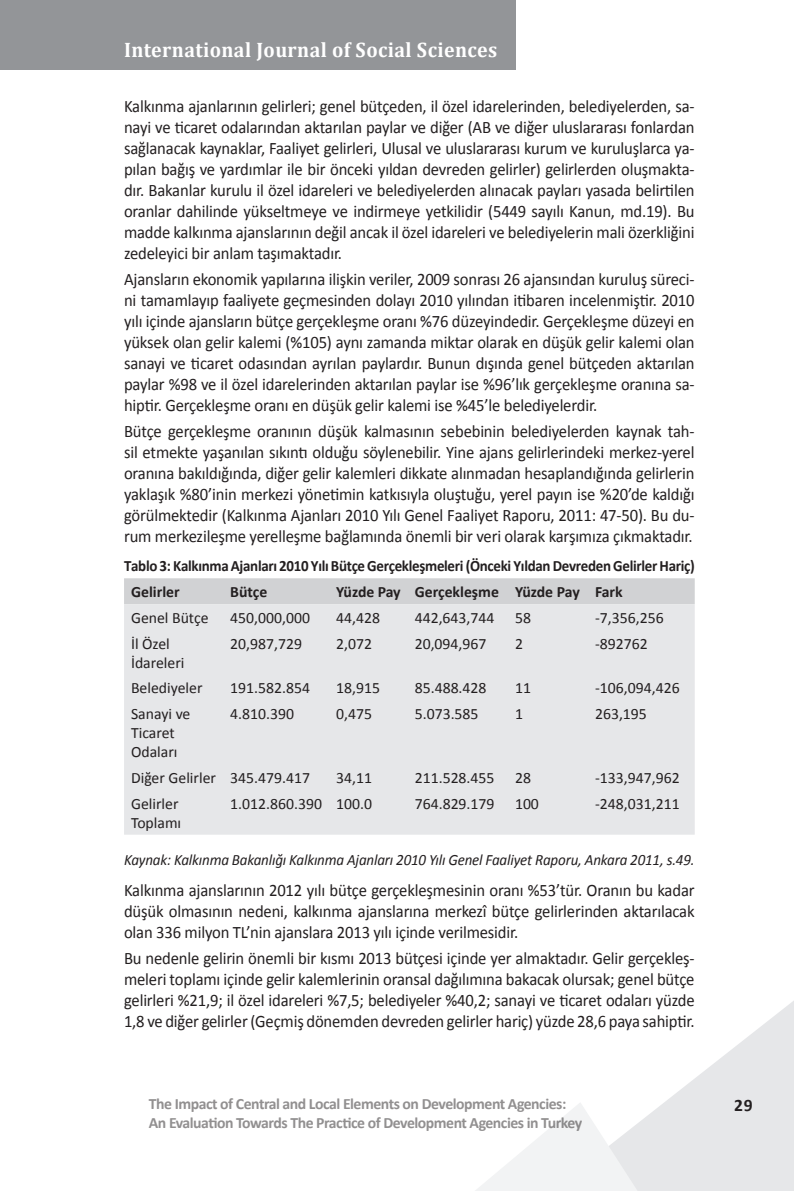
<style>
.page{position:relative;width:794px;height:1191px;background:#fff}
.page>*{position:absolute;margin:0;border:0;box-sizing:border-box;transform-origin:0 0}
.t1{font:700 21px "Cambria";letter-spacing:.02em;color:#fff;scale:.95 1}
.t2{font:17.5px/21px "Calibri";letter-spacing:-.01em;color:#231f20;text-align:justify;scale:.95 1}
.t3{font:700 17.5px "Calibri";color:#231f20}
.t4{font:15.75px/18.9px "Calibri";color:#231f20}
.t5{font:700 15.75px "Calibri";letter-spacing:-.02em;color:#231f20}
.t6{font:700 15.75px/25.9px "Calibri";letter-spacing:-.02em;color:#231f20;scale:.95 1}
.t7{font:italic 15.75px "Calibri";letter-spacing:-.01em;color:#231f20;scale:.95 1}
.t8{font:700 15.75px "Calibri";color:#231f20}
</style>
<div class="page">
<div style="left:0;top:0;width:516px;height:69px;background:#939598"></div>
<svg style="left:647px;top:1001px;width:147px;height:190px;fill:#e6e7e9"></svg>
<svg style="left:475px;top:1103px;width:172px;height:88px"></svg>
<div style="left:124px;top:578px;width:570px;height:26px;background:#d1d2d4"></div>
<div style="left:124px;top:604px;width:570px;height:230px;background:#e6e7e9"></div>
<p class="t1" style="left:124px;top:37px;width:394px">International Journal of Social Sciences</p>
<p class="t2" style="left:124px;top:95px;width:602px">Kalkınma ajanlarının gelirleri; genel bütçeden, il özel idarelerinden, belediyelerden, sa&shy;nayi ve ticaret odalarından aktarılan paylar ve diğer (AB ve diğer uluslararası fonlardan sağlanacak kaynaklar, Faaliyet gelirleri, Ulusal ve uluslararası kurum ve kuruluşlarca ya&shy;pılan bağış ve yardımlar ile bir önceki yıldan devreden gelirler) gelirlerden oluşmakta&shy;dır. Bakanlar kurulu il özel idareleri ve belediyelerden alınacak payları yasada belirtilen oranlar dahilinde yükseltmeye ve indirmeye yetkilidir (5449 sayılı Kanun, md.19). Bu madde kalkınma ajanslarının değil ancak il özel idareleri ve belediyelerin mali özerkliğini zedeleyici bir anlam taşımaktadır.</p>
<p class="t2" style="left:124px;top:268px;width:602px">Ajansların ekonomik yapılarına ilişkin veriler, 2009 sonrası 26 ajansından kuruluş süreci&shy;ni tamamlayıp faaliyete geçmesinden dolayı 2010 yılından itibaren incelenmiştir. 2010 yılı içinde ajansların bütçe gerçekleşme oranı %76 düzeyindedir. Gerçekleşme düzeyi en yüksek olan gelir kalemi (%105) aynı zamanda miktar olarak en düşük gelir kalemi olan sanayi ve ticaret odasından ayrılan paylardır. Bunun dışında genel bütçeden aktarılan paylar %98 ve il özel idarelerinden aktarılan paylar ise %96’lık gerçekleşme oranına sa&shy;hiptir. Gerçekleşme oranı en düşük gelir kalemi ise %45’le belediyelerdir.</p>
<p class="t2" style="left:124px;top:420px;width:602px">Bütçe gerçekleşme oranının düşük kalmasının sebebinin belediyelerden kaynak tah&shy;sil etmekte yaşanılan sıkıntı olduğu söylenebilir. Yine ajans gelirlerindeki merkez-yerel oranına bakıldığında, diğer gelir kalemleri dikkate alınmadan hesaplandığında gelirlerin yaklaşık %80’inin merkezi yönetimin katkısıyla oluştuğu, yerel payın ise %20’de kaldığı görülmektedir (Kalkınma Ajanları 2010 Yılı Genel Faaliyet Raporu, 2011: 47-50). Bu du&shy;rum merkezileşme yerelleşme bağlamında önemli bir veri olarak karşımıza çıkmaktadır.</p>
<p class="t6" style="left:131px;top:552px;width:595px;text-indent:-7px">Tablo 3: Kalkınma Ajanları 2010 Yılı Bütçe Gerçekleşmeleri (Önceki Yıldan Devreden Gelirler Hariç)<br>Gelirler</p>
<p class="t5" style="left:230px;top:582px;width:39px">Bütçe</p>
<p class="t8" style="left:336px;top:582px;width:288px">Yüzde Pay Gerçekleşme Yüzde Pay Fark</p>
<p class="t4" style="left:131px;top:607px;width:79px">Genel Bütçe</p>
<p class="t4" style="left:230px;top:607px;width:81px">450,000,000</p>
<p class="t4" style="left:336px;top:607px;width:45px">44,428</p>
<p class="t4" style="left:415px;top:607px;width:81px">442,643,744</p>
<p class="t4" style="left:515px;top:607px;width:17px">58</p>
<p class="t4" style="left:595px;top:607px;width:70px">-7,356,256</p>
<p class="t4" style="left:131px;top:633px;width:55px">İl Özel<br>İdareleri</p>
<p class="t4" style="left:230px;top:633px;width:73px">20,987,729</p>
<p class="t4" style="left:336px;top:633px;width:37px">2,072</p>
<p class="t4" style="left:415px;top:633px;width:73px">20,094,967</p>
<p class="t4" style="left:515px;top:633px;width:9px">2</p>
<p class="t4" style="left:595px;top:633px;width:54px">-892762</p>
<p class="t4" style="left:131px;top:678px;width:73px">Belediyeler</p>
<p class="t4" style="left:230px;top:678px;width:81px">191.582.854</p>
<p class="t4" style="left:336px;top:678px;width:45px">18,915</p>
<p class="t4" style="left:415px;top:678px;width:73px">85.488.428</p>
<p class="t4" style="left:515px;top:678px;width:17px">11</p>
<p class="t4" style="left:595px;top:678px;width:86px">-106,094,426</p>
<p class="t4" style="left:131px;top:704px;width:61px">Sanayi ve<br>Ticaret<br>Odaları</p>
<p class="t4" style="left:230px;top:704px;width:65px">4.810.390</p>
<p class="t4" style="left:336px;top:704px;width:37px">0,475</p>
<p class="t4" style="left:415px;top:704px;width:65px">5.073.585</p>
<p class="t4" style="left:515px;top:704px;width:9px">1</p>
<p class="t4" style="left:595px;top:704px;width:53px">263,195</p>
<p class="t4" style="left:131px;top:767px;width:181px">Diğer Gelirler 345.479.417</p>
<p class="t4" style="left:336px;top:767px;width:37px">34,11</p>
<p class="t4" style="left:415px;top:767px;width:81px">211.528.455</p>
<p class="t4" style="left:515px;top:767px;width:17px">28</p>
<p class="t4" style="left:595px;top:767px;width:86px">-133,947,962</p>
<p class="t4" style="left:131px;top:793px;width:52px">Gelirler<br>Toplamı</p>
<p class="t4" style="left:230px;top:793px;width:143px">1.012.860.390 100.0</p>
<p class="t4" style="left:415px;top:793px;width:81px">764.829.179</p>
<p class="t4" style="left:515px;top:793px;width:25px">100</p>
<p class="t4" style="left:595px;top:793px;width:86px">-248,031,211</p>
<p class="t7" style="left:124px;top:850px;width:602px">Kaynak: Kalkınma Bakanlığı Kalkınma Ajanları 2010 Yılı Genel Faaliyet Raporu, Ankara 2011, s.49.</p>
<p class="t2" style="left:124px;top:879px;width:602px">Kalkınma ajanslarının 2012 yılı bütçe gerçekleşmesinin oranı %53’tür. Oranın bu kadar düşük olmasının nedeni, kalkınma ajanslarına merkezî bütçe gelirlerinden aktarılacak olan 336 milyon TL’nin ajanslara 2013 yılı içinde verilmesidir.</p>
<p class="t2" style="left:124px;top:947px;width:602px">Bu nedenle gelirin önemli bir kısmı 2013 bütçesi içinde yer almaktadır. Gelir gerçekleş&shy;meleri toplamı içinde gelir kalemlerinin oransal dağılımına bakacak olursak; genel bütçe gelirleri %21,9; il özel idareleri %7,5; belediyeler %40,2; sanayi ve ticaret odaları yüzde 1,8 ve diğer gelirler (Geçmiş dönemden devreden gelirler hariç) yüzde 28,6 paya sahiptir.</p>
<p class="t5" style="left:149px;top:1094px;width:419px">The Impact of Central and Local Elements on Development Agencies:</p>
<p class="t3" style="left:734px;top:1094px;width:20px">29</p>
<p class="t5" style="left:149px;top:1113px;width:435px">An Evaluation Towards The Practice of Development Agencies in Turkey</p>
</div>
